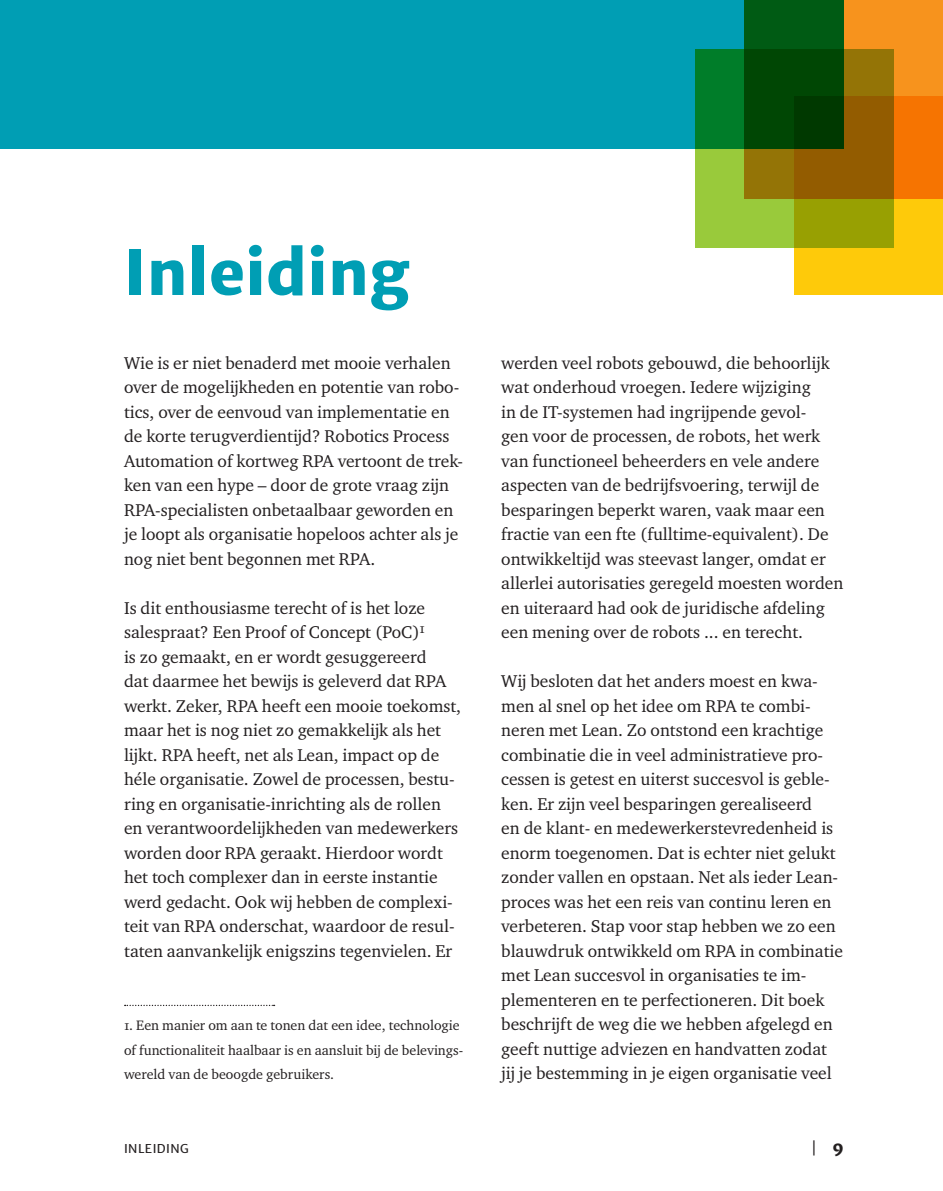
<style>
.page{position:relative;width:943px;height:1191px;background:#fff}
.page>*{position:absolute;margin:0;border:0;box-sizing:border-box;transform-origin:0 0}
.t1{font:800 61.25px "Merriweather Sans";color:#009eb4}
.t2{font:17.5px/24.5px "Charter ITC Regu OS";color:#231f20}
.t3{font:300 15.75px "Merriweather Sans";color:#231f20}
.t4{font:14px/24.5px "Charter ITC Regu OS";color:#231f20}
.t5{font:12.25px "Merriweather Sans";letter-spacing:.035em;color:#231f20}
.s1{font-weight:800}
</style>
<div class="page">
<div style="left:794px;top:96px;width:148px;height:199px;background:#feca0a"></div>
<svg style="left:695px;top:149px;width:198px;height:99px;background:#98b823"></svg>
<svg style="left:744px;top:0;width:198px;height:198px;background:#c07409"></svg>
<svg style="left:0;top:0;width:843px;height:149px;background:#00929a"></svg>
<svg style="left:125px;top:1004px;width:149px;height:2px"></svg>
<h1 class="t1" style="left:124px;top:233px;width:287px">I nleiding</h1>
<p class="t2" style="left:124px;top:350px;width:340px">Wie is er niet benaderd met mooie verhalen over de mogelijkheden en potentie van robo&shy;tics, over de eenvoud van implementatie en de korte terugverdientijd? Robotics Process Automation of kortweg RPA vertoont de trek&shy;ken van een hype – door de grote vraag zijn RPA-specialisten onbetaalbaar geworden en je loopt als organisatie hopeloos achter als je nog niet bent begonnen met RPA.</p>
<p class="t2" style="left:124px;top:595px;width:338px">Is dit enthousiasme terecht of is het loze salespraat? Een Proof of Concept (PoC)<sup>1<br></sup>is zo gemaakt, en er wordt gesuggereerd<br>dat daarmee het bewijs is geleverd dat RPA werkt. Zeker, RPA heeft een mooie toekomst, maar het is nog niet zo gemakkelijk als het lijkt. RPA heeft, net als Lean, impact op de héle organisatie. Zowel de processen, bestu&shy;ring en organisatie-inrichting als de rollen en verantwoordelijkheden van medewerkers worden door RPA geraakt. Hierdoor wordt het toch complexer dan in eerste instantie werd gedacht. Ook wij hebben de complexi&shy;teit van RPA onderschat, waardoor de resul&shy;taten aanvankelijk enigszins tegenvielen. Er</p>
<p class="t4" style="left:124px;top:1013px;width:341px">1. Een manier om aan te tonen dat een idee, technologie of functionaliteit haalbaar is en aansluit bij de belevings&shy;wereld van de beoogde gebruikers.</p>
<p class="t2" style="left:501px;top:350px;width:344px">werden veel robots gebouwd, die behoorlijk wat onderhoud vroegen. Iedere wijziging<br>in de IT-systemen had ingrijpende gevol-<br>gen voor de processen, de robots, het werk van functioneel beheerders en vele andere aspecten van de bedrijfsvoering, terwijl de besparingen beperkt waren, vaak maar een fractie van een fte (fulltime-equivalent). De ontwikkeltijd was steevast langer, omdat er allerlei autorisaties geregeld moesten worden en uiteraard had ook de juridische afdeling een mening over de robots ... en terecht.</p>
<p class="t2" style="left:501px;top:668px;width:343px">Wij besloten dat het anders moest en kwa&shy;men al snel op het idee om RPA te combi&shy;neren met Lean. Zo ontstond een krachtige combinatie die in veel administratieve pro&shy;cessen is getest en uiterst succesvol is geble&shy;ken. Er zijn veel besparingen gerealiseerd<br>en de klant- en medewerkerstevredenheid is enorm toegenomen. Dat is echter niet gelukt zonder vallen en opstaan. Net als ieder Lean&shy;proces was het een reis van continu leren en verbeteren. Stap voor stap hebben we zo een blauwdruk ontwikkeld om RPA in combinatie met Lean succesvol in organisaties te im&shy;plementeren en te perfectioneren. Dit boek beschrijft de weg die we hebben afgelegd en geeft nuttige adviezen en handvatten zodat jij je bestemming in je eigen organisatie veel</p>
<p class="t5" style="left:124px;top:1140px;width:66px">INLEIDING</p>
<p class="t3" style="left:810px;top:1137px;width:34px">| <span class="s1">9</span></p>
</div>
